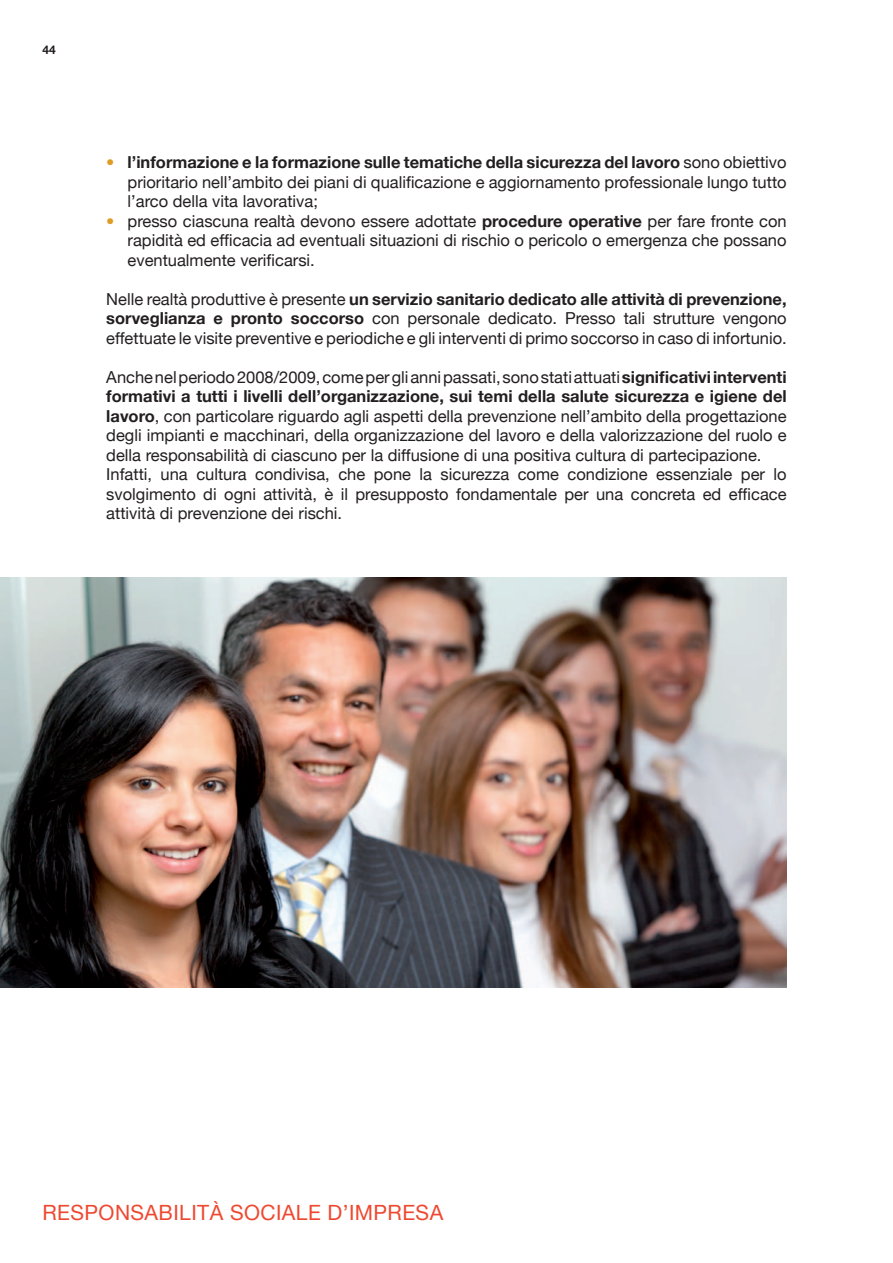
<style>
.page{position:relative;width:893px;height:1263px;background:#fff}
.page>*{position:absolute;margin:0;border:0;box-sizing:border-box;transform-origin:0 0}
.t1{font:21px "Helvetica Neue";letter-spacing:.02em;color:#ef4830}
.t2{font:16.5px/19.5px "Helvetica Neue";color:#231f20;text-align:justify}
.t3{font:700 12px "Helvetica Neue";color:#231f20}
.s1{font-weight:700;color:#df9c25}
.s2{font-weight:700}
</style>
<div class="page">
<img style="left:0;top:577px;width:787px;height:410px">
<p class="t3" style="left:43px;top:43px;width:15px">44</p>
<p class="t2" style="left:128px;top:152px;width:661px;text-indent:-21px"><span class="s1">•</span> <span class="s2">l’informazione e la formazione sulle tematiche della sicurezza del lavoro</span> sono obiettivo prioritario nell’ambito dei piani di qualificazione e aggiornamento professionale lungo tutto l’arco della vita lavorativa;</p>
<p class="t2" style="left:128px;top:211px;width:661px;text-indent:-21px"><span class="s1">•</span> presso ciascuna realtà devono essere adottate <span class="s2">procedure operative</span> per fare fronte con rapidità ed efficacia ad eventuali situazioni di rischio o pericolo o emergenza che possano eventualmente verificarsi.</p>
<p class="t2" style="left:106px;top:289px;width:682px">Nelle realtà produttive è presente <span class="s2">un servizio sanitario dedicato alle attività di prevenzione, sorveglianza e pronto soccorso</span> con personale dedicato. Presso tali strutture vengono effettuate le visite preventive e periodiche e gli interventi di primo soccorso in caso di infortunio.</p>
<p class="t2" style="left:106px;top:367px;width:682px;text-align:left">Anche nel periodo 2008/2009, come per gli anni passati, sono stati attuati <span class="s2">significativi interventi formativi a tutti i livelli dell’organizzazione, sui temi della salute sicurezza e igiene del lavoro</span>, con particolare riguardo agli aspetti della prevenzione nell’ambito della progettazione degli impianti e macchinari, della organizzazione del lavoro e della valorizzazione del ruolo e della responsabilità di ciascuno per la diffusione di una positiva cultura di partecipazione.<br>I nfatti, una cultura condivisa, che pone la sicurezza come condizione essenziale per lo svolgimento di ogni attività, è il presupposto fondamentale per una concreta ed efficace attività di prevenzione dei rischi.</p>
<p class="t1" style="left:43px;top:1200px;width:402px">Responsabilità soc iale d’impresa</p>
</div>
